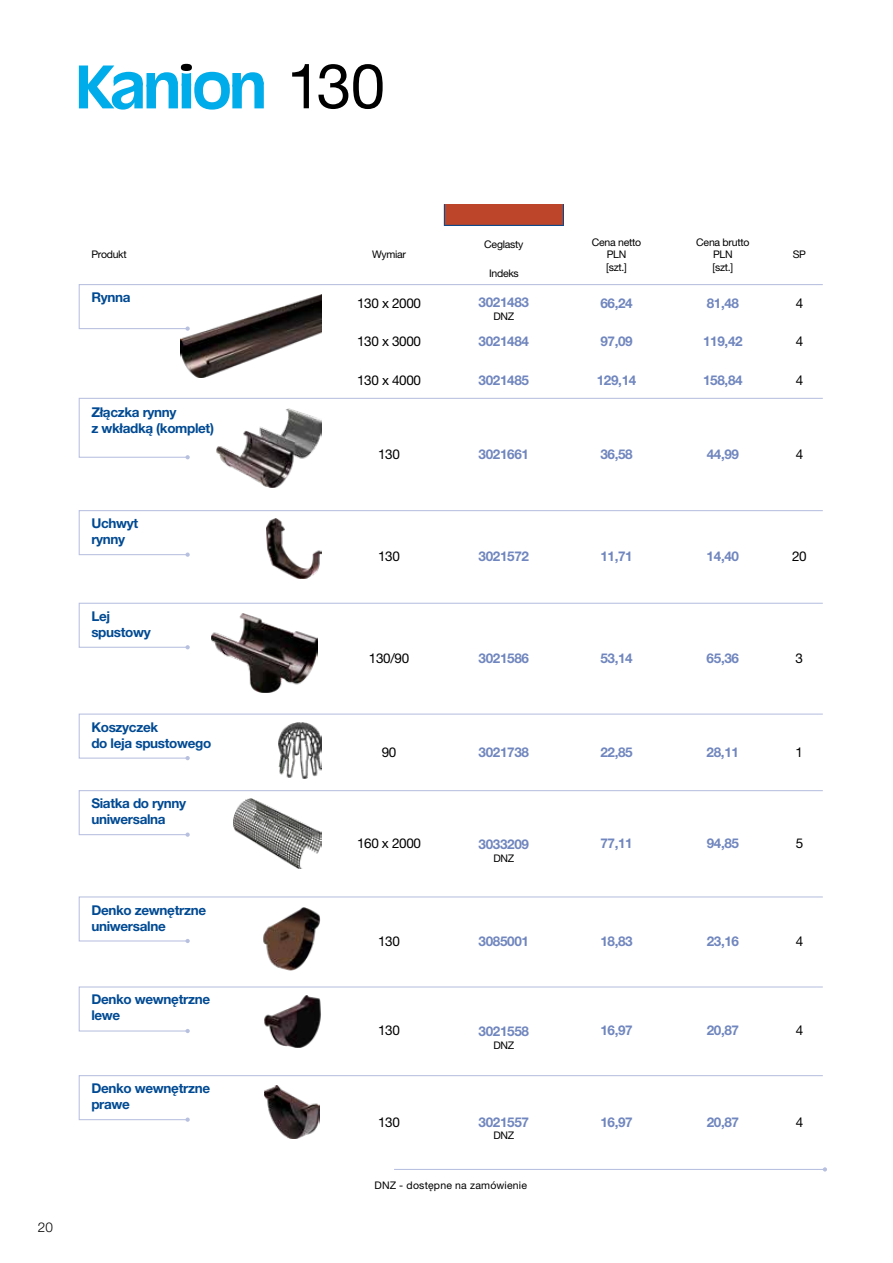
<style>
.page{position:relative;width:893px;height:1263px;background:#fff}
.page>*{position:absolute;margin:0;border:0;box-sizing:border-box;transform-origin:0 0}
.t1{font:62.4px "Helvetica Neue LT Pro";color:#000}
.t2{font:700 13.5px "Helvetica Neue LT Pro";letter-spacing:-.025em;color:#7086be}
.t3{font:700 13.5px/16.2px "Helvetica Neue LT Pro";letter-spacing:-.025em;color:#004a93}
.t4{font:13.5px "Helvetica Neue LT Pro";letter-spacing:-.025em;color:#000}
.t5{font:300 13.5px "Helvetica Neue LT Pro";color:#000}
.t6{font:10.5px/12.6px "Helvetica Neue LT Pro";letter-spacing:-.025em;color:#000;text-align:center}
.t7{font:10.5px "Helvetica Neue LT Pro";letter-spacing:.015em;color:#000}
</style>
<div class="page">
<hr style="left:394px;top:1169px;width:431px;height:1px;background:#b8c0e0">
<svg style="left:823px;top:1167px;width:4px;height:4px"></svg>
<div style="left:444px;top:204px;width:119px;height:21px;background:#bd462a"></div>
<svg style="left:444px;top:204px;width:1px;height:21px"></svg>
<svg style="left:563px;top:204px;width:1px;height:21px"></svg>
<hr style="left:444px;top:225px;width:120px;height:1px;background:#004a93">
<img style="left:181px;top:331px;width:140px;height:46px">
<img style="left:220px;top:458px;width:85px;height:29px">
<img style="left:279px;top:760px;width:42px;height:18px">
<img style="left:217px;top:649px;width:101px;height:43px">
<img style="left:269px;top:557px;width:51px;height:22px">
<img style="left:246px;top:837px;width:75px;height:32px">
<svg style="left:78px;top:284px;width:745px;height:47px"></svg>
<svg style="left:78px;top:510px;width:745px;height:47px"></svg>
<svg style="left:78px;top:602px;width:745px;height:47px"></svg>
<svg style="left:78px;top:713px;width:745px;height:47px"></svg>
<svg style="left:78px;top:790px;width:745px;height:47px"></svg>
<svg style="left:78px;top:896px;width:745px;height:47px"></svg>
<svg style="left:78px;top:986px;width:745px;height:47px"></svg>
<svg style="left:78px;top:1075px;width:745px;height:47px"></svg>
<svg style="left:78px;top:397px;width:745px;height:61px"></svg>
<svg style="left:185px;top:455px;width:5px;height:4px"></svg>
<div style="left:181px;top:64px;width:11px;height:7px;background:#000;border-radius:50%"></div>
<svg style="left:79px;top:66px;width:185px;height:44px"></svg>
<img style="left:262px;top:995px;width:59px;height:52px">
<img style="left:264px;top:1085px;width:56px;height:53px">
<img style="left:263px;top:907px;width:57px;height:64px">
<h1 class="t1" style="left:287px;top:48px;width:100px">130</h1>
<p class="t5" style="left:38px;top:1218px;width:16px">20</p>
<p class="t6" style="left:91px;top:248px;width:37px">Produkt</p>
<p class="t6" style="left:372px;top:248px;width:36px">Wymiar</p>
<p class="t6" style="left:484px;top:238px;width:41px">Ceglasty</p>
<p class="t6" style="left:592px;top:236px;width:51px">Cena netto<br>PLN<br>[szt.]</p>
<p class="t6" style="left:696px;top:236px;width:55px">Cena brutto<br>PLN<br>[szt.]</p>
<p class="t6" style="left:489px;top:267px;width:31px">Indeks</p>
<p class="t6" style="left:793px;top:248px;width:15px">SP</p>
<p class="t3" style="left:91px;top:289px;width:41px">Rynna</p>
<p class="t4" style="left:357px;top:295px;width:66px">130 x 2000</p>
<p class="t2" style="left:479px;top:294px;width:52px">3021483</p>
<p class="t6" style="left:493px;top:309px;width:22px">DNZ</p>
<p class="t2" style="left:600px;top:295px;width:34px">66,24</p>
<p class="t2" style="left:707px;top:295px;width:34px">81,48</p>
<p class="t4" style="left:796px;top:295px;width:9px">4</p>
<p class="t3" style="left:91px;top:404px;width:124px">Złączka rynny<br>z wkładką (komplet)</p>
<p class="t3" style="left:91px;top:514px;width:48px">Uchwyt rynny</p>
<p class="t3" style="left:91px;top:608px;width:61px">Lej spustowy</p>
<p class="t3" style="left:91px;top:718px;width:121px">Koszyczek<br>do leja spustowego</p>
<p class="t3" style="left:91px;top:795px;width:96px">Siatka do rynny uniwersalna</p>
<p class="t3" style="left:91px;top:901px;width:116px">Denko zewnętrzne uniwersalne</p>
<p class="t3" style="left:91px;top:990px;width:120px">Denko wewnętrzne lewe</p>
<p class="t3" style="left:91px;top:1080px;width:120px">Denko wewnętrzne prawe</p>
<p class="t4" style="left:357px;top:333px;width:66px">130 x 3000</p>
<p class="t2" style="left:479px;top:333px;width:52px">3021484</p>
<p class="t2" style="left:600px;top:333px;width:34px">97,09</p>
<p class="t2" style="left:703px;top:333px;width:41px">119,42</p>
<p class="t4" style="left:796px;top:333px;width:9px">4</p>
<p class="t4" style="left:357px;top:371px;width:66px">130 x 4000</p>
<p class="t2" style="left:479px;top:371px;width:52px">3021485</p>
<p class="t2" style="left:597px;top:371px;width:41px">129,14</p>
<p class="t2" style="left:703px;top:371px;width:41px">158,84</p>
<p class="t4" style="left:796px;top:371px;width:9px">4</p>
<p class="t4" style="left:378px;top:446px;width:23px">130</p>
<p class="t2" style="left:479px;top:446px;width:52px">3021661</p>
<p class="t2" style="left:600px;top:446px;width:34px">36,58</p>
<p class="t2" style="left:707px;top:446px;width:34px">44,99</p>
<p class="t4" style="left:796px;top:446px;width:9px">4</p>
<p class="t4" style="left:378px;top:548px;width:23px">130</p>
<p class="t2" style="left:479px;top:548px;width:52px">3021572</p>
<p class="t2" style="left:600px;top:548px;width:34px">11,71</p>
<p class="t2" style="left:707px;top:548px;width:34px">14,40</p>
<p class="t4" style="left:792px;top:548px;width:16px">20</p>
<p class="t4" style="left:369px;top:650px;width:42px">130/90</p>
<p class="t2" style="left:479px;top:650px;width:52px">3021586</p>
<p class="t2" style="left:600px;top:650px;width:34px">53,14</p>
<p class="t2" style="left:707px;top:650px;width:34px">65,36</p>
<p class="t4" style="left:796px;top:650px;width:9px">3</p>
<p class="t4" style="left:382px;top:743px;width:16px">90</p>
<p class="t2" style="left:479px;top:743px;width:52px">3021738</p>
<p class="t2" style="left:600px;top:743px;width:34px">22,85</p>
<p class="t2" style="left:707px;top:743px;width:34px">28,11</p>
<p class="t4" style="left:796px;top:743px;width:9px">1</p>
<p class="t4" style="left:357px;top:835px;width:66px">160 x 2000</p>
<p class="t2" style="left:479px;top:836px;width:52px">3033209</p>
<p class="t6" style="left:493px;top:851px;width:22px">DNZ</p>
<p class="t2" style="left:600px;top:835px;width:34px">77,11</p>
<p class="t2" style="left:707px;top:835px;width:34px">94,85</p>
<p class="t4" style="left:796px;top:835px;width:9px">5</p>
<p class="t4" style="left:378px;top:933px;width:23px">130</p>
<p class="t2" style="left:479px;top:932px;width:52px">3085001</p>
<p class="t2" style="left:600px;top:932px;width:34px">18,83</p>
<p class="t2" style="left:707px;top:932px;width:34px">23,16</p>
<p class="t4" style="left:796px;top:933px;width:9px">4</p>
<p class="t4" style="left:378px;top:1022px;width:23px">130</p>
<p class="t2" style="left:479px;top:1023px;width:52px">3021558</p>
<p class="t6" style="left:493px;top:1039px;width:22px">DNZ</p>
<p class="t4" style="left:378px;top:1113px;width:23px">130</p>
<p class="t2" style="left:479px;top:1113px;width:52px">3021557</p>
<p class="t6" style="left:493px;top:1129px;width:22px">DNZ</p>
<p class="t7" style="left:374px;top:1178px;width:154px">DNZ - dostępne na zamówienie</p>
<p class="t2" style="left:600px;top:1022px;width:34px">16,97</p>
<p class="t2" style="left:707px;top:1022px;width:34px">20,87</p>
<p class="t4" style="left:796px;top:1022px;width:9px">4</p>
<p class="t2" style="left:600px;top:1113px;width:34px">16,97</p>
<p class="t2" style="left:707px;top:1113px;width:34px">20,87</p>
<p class="t4" style="left:796px;top:1113px;width:9px">4</p>
</div>
